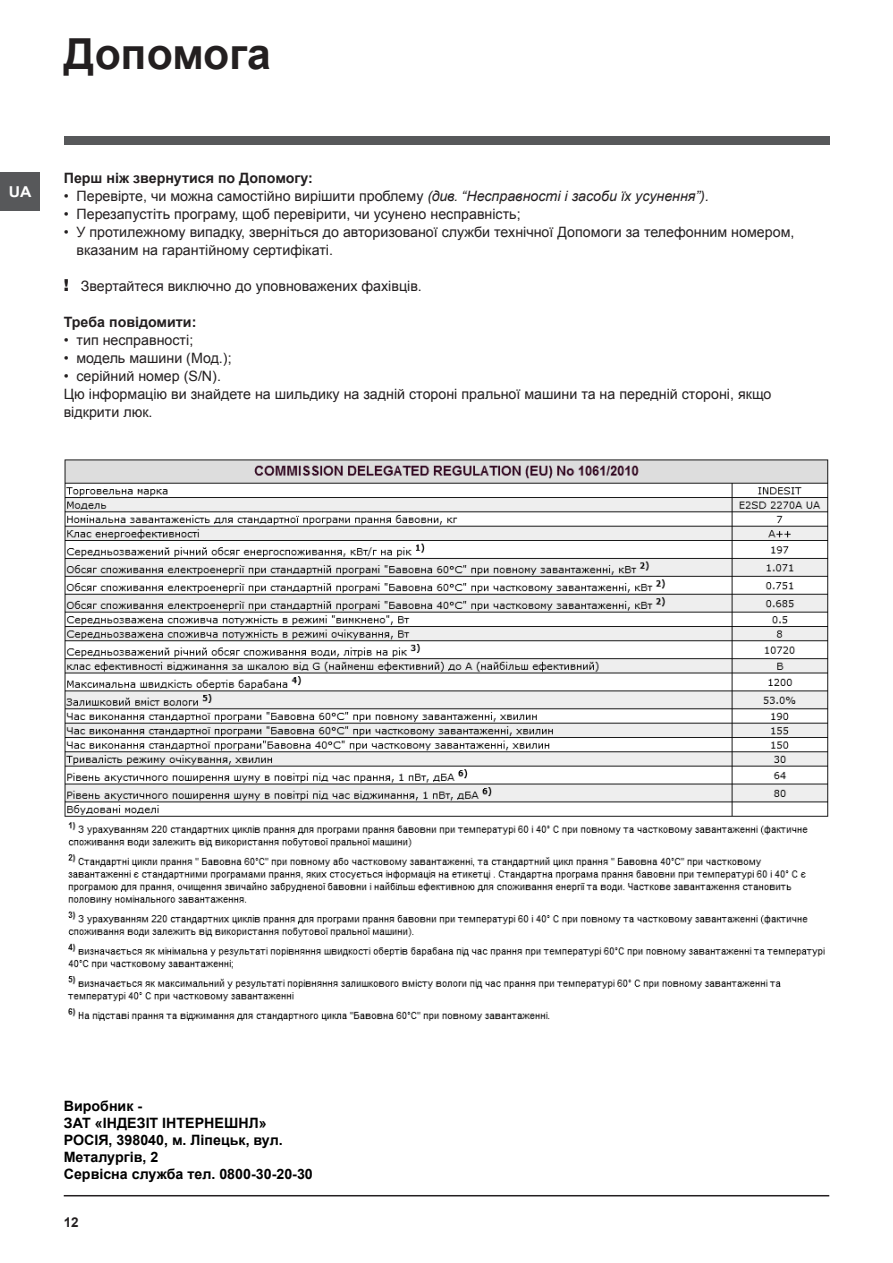
<style>
.page{position:relative;width:893px;height:1263px;background:#fff}
.page>*{position:absolute;margin:0;border:0;box-sizing:border-box;transform-origin:0 0}
.Titolo{font:700 42.75px "Arial";color:#231f20}
.t1{font:700 15px "Arial";color:#fff;scale:1.05 1}
.Corpo_testo{font:14.25px/18px "Arial";color:#231f20}
.t2{font:700 14.25px/17.1px "Arial";color:#000}
.titolletto_piccolo{font:700 14.25px "Arial";color:#231f20}
.t3{font:700 13.5px "Arial";color:#231f20}
.s1{font-style:italic}
.s2{font-family:"Helvetica Neue";font-weight:900;font-size:16.5px}
</style>
<div class="page">
<hr style="left:64px;top:1195px;width:765px;height:1px;background:#231f20">
<div style="left:0;top:172px;width:40px;height:38px;background:#57585a"></div>
<div style="left:64px;top:136px;width:765px;height:9px;background:#57585a"></div>
<img style="left:64px;top:459px;width:765px;height:562px">
<p class="Titolo" style="left:64px;top:26px;width:209px">Допомога</p>
<p class="t1" style="left:9px;top:182px;width:23px">UA</p>
<p class="titolletto_piccolo" style="left:64px;top:168px;width:251px">Перш ніж звернутися по Допомогу:</p>
<p class="Corpo_testo" style="left:64px;top:187px;width:647px"><span class="s1">•</span> Перевірте, чи можна самостійно вирішити проблему <span class="s1">(див. “Несправності і засоби їх усунення”).</span></p>
<p class="Corpo_testo" style="left:64px;top:205px;width:458px">• Перезапустіть програму, щоб перевірити, чи усунено несправність;</p>
<p class="Corpo_testo" style="left:76px;top:223px;width:719px;text-indent:-13px">• У протилежному випадку, зверніться до авторизованої служби технічної Допомоги за телефонним номером, вказаним на гарантійному сертифікаті.</p>
<p class="Corpo_testo" style="left:64px;top:277px;width:360px"><span class="s2">!</span> Звертайтеся виключно до уповноважених фахівців.</p>
<p class="titolletto_piccolo" style="left:64px;top:312px;width:134px">Треба повідомити:</p>
<p class="Corpo_testo" style="left:64px;top:331px;width:131px">• тип несправності;</p>
<p class="Corpo_testo" style="left:64px;top:349px;width:169px">• модель машини (Мод.);</p>
<p class="Corpo_testo" style="left:64px;top:367px;width:159px">• серійний номер (S/N).</p>
<p class="Corpo_testo" style="left:64px;top:385px;width:709px">Цю iнформацiю ви знайдете на шильдику на задній стороні пральної машини та на передній стороні, якщо вiдкрити люк.</p>
<p class="t2" style="left:64px;top:1098px;width:80px">Виробник -</p>
<p class="t2" style="left:64px;top:1115px;width:204px">ЗАТ «ІНДЕЗІТ ІНТЕРНЕШНЛ»</p>
<p class="t2" style="left:64px;top:1132px;width:220px">РОСІЯ, 398040, м. Ліпецьк, вул.<br>Meталургів, 2</p>
<p class="t2" style="left:64px;top:1166px;width:251px">Сервісна служба тел. 0800-30-20-30</p>
<p class="t3" style="left:64px;top:1214px;width:17px">12</p>
</div>
